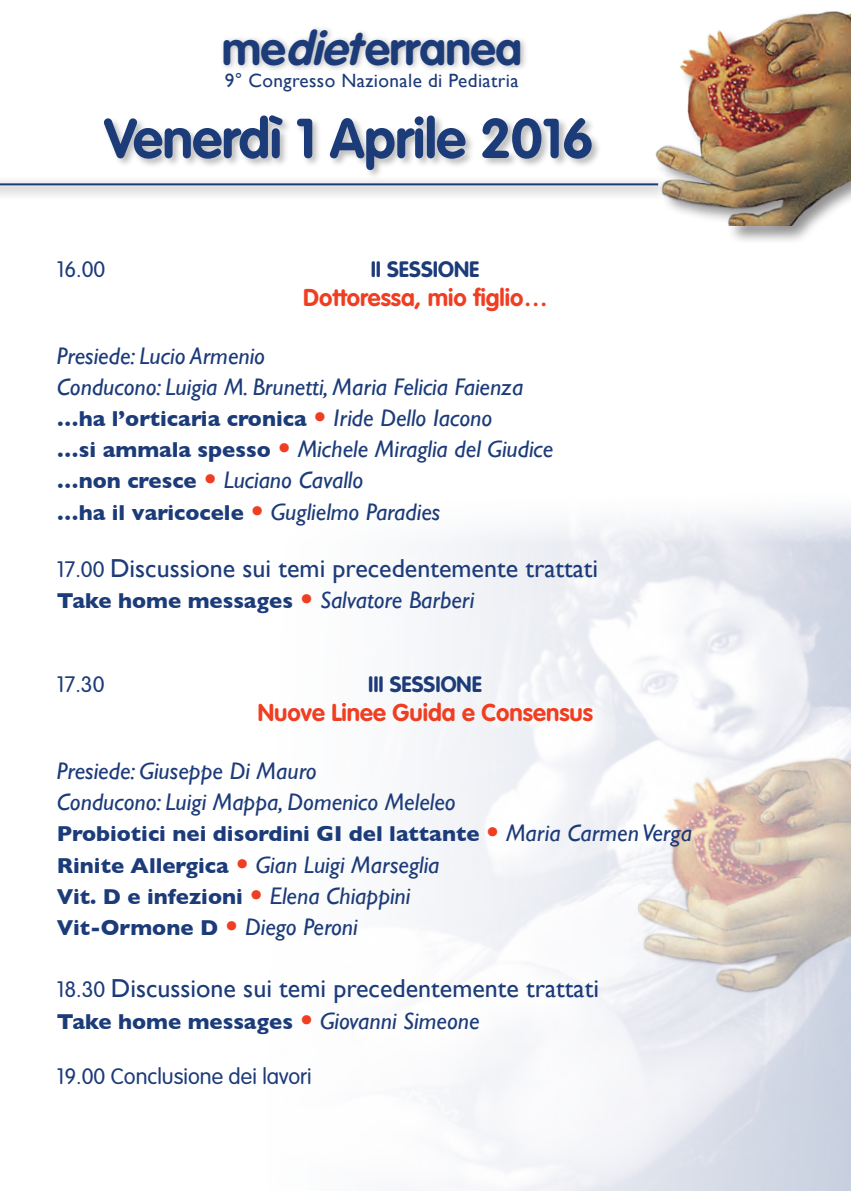
<style>
.page{position:relative;width:851px;height:1191px;background:#fff}
.page>*{position:absolute;margin:0;border:0;box-sizing:border-box;transform-origin:0 0}
.t1{font:700 55.2px "VAG Rounded";letter-spacing:-.01em;color:#1c3b79}
.t2{font:700 46.4px "VAG Rounded";letter-spacing:-.01em;color:#1c3b79}
.t3{font:26px "Gill Sans";color:#1c3b79}
.t4{font:italic 24px "Gill Sans";color:#1c3b79}
.t5{font:700 24px "VAG Rounded";color:#ef3e22}
.t6{font:700 22px "Gill Sans";color:#1c3b79}
.t7{font:300 22px "VAG Rounded";color:#1c3b79}
.t8{font:700 22px "VAG Rounded";color:#1c3b79}
.t9{font:19.2px "Gill Sans";letter-spacing:.02em;color:#1c3b79}
.s1{font-style:italic}
.s2{font-family:"VAG Rounded";font-size:26px;color:#ef3e22}
.s3{font-weight:400;font-style:italic;font-size:24px}
.s4{font-weight:700;font-style:normal;font-size:22px}
.s5{font-family:"VAG Rounded";font-weight:700;font-style:normal;font-size:26px;color:#ef3e22}
.s6{font-family:"VAG Rounded";font-weight:300;font-size:22px}
</style>
<div class="page">
<div style="left:0;top:176px;width:671px;height:24px;background:#231f20;opacity:.85"></div>
<hr style="left:0;top:183px;width:658px;height:2px;background:#1c3b79">
<div style="left:655px;top:8px;width:195px;height:236px;background:#231f20;opacity:.5"></div>
<img style="left:651px;top:8px;width:199px;height:218px">
<div style="left:219px;top:25px;width:309px;height:48px;background:#231f20;opacity:.3"></div>
<div style="left:103px;top:114px;width:498px;height:65px;background:#231f20;opacity:.3"></div>
<img style="left:638px;top:744px;width:212px;height:269px">
<p class="t2" style="left:222px;top:21px;width:302px">me<span class="s1">diet</span>erranea</p>
<p class="t9" style="left:225px;top:69px;width:295px">9° Congresso Nazionale di Pediatria</p>
<p class="t1" style="left:104px;top:106px;width:491px">Venerdì 1 Aprile 2016</p>
<p class="t7" style="left:57px;top:257px;width:50px">16.00</p>
<p class="t8" style="left:370px;top:256px;width:110px">II SESSIONE</p>
<p class="t5" style="left:303px;top:283px;width:246px">Dottoressa, mio figlio…</p>
<p class="t4" style="left:57px;top:342px;width:210px">Presiede: Lucio Armenio</p>
<p class="t4" style="left:57px;top:373px;width:468px">Conducono: Luigia M. Brunetti, Maria Felicia Faienza</p>
<p class="t6" style="left:57px;top:401px;width:437px">…ha l’orticaria cronica <span class="s2">•</span> <span class="s3">Iride Dello Iacono</span></p>
<p class="t4" style="left:57px;top:435px;width:498px"><span class="s4">…si ammala spesso</span> <span class="s5">•</span> Michele Miraglia del Giudice</p>
<p class="t4" style="left:57px;top:466px;width:308px"><span class="s4">…non cresce</span> <span class="s5">•</span> Luciano Cavallo</p>
<p class="t4" style="left:57px;top:498px;width:385px"><span class="s4">…ha il varicocele</span> <span class="s5">•</span> Guglielmo Paradies</p>
<p class="t3" style="left:57px;top:553px;width:543px"><span class="s6">17.00</span> Discussione sui temi precedentemente trattati</p>
<p class="t6" style="left:57px;top:583px;width:419px">Take home messages <span class="s2">•</span> <span class="s3">Salvatore Barberi</span></p>
<p class="t7" style="left:57px;top:672px;width:49px">17.30</p>
<p class="t8" style="left:368px;top:672px;width:115px">III SESSIONE</p>
<p class="t5" style="left:258px;top:698px;width:337px">Nuove Linee Guida e Consensus</p>
<p class="t4" style="left:57px;top:757px;width:261px">Presiede: Giuseppe Di Mauro</p>
<p class="t4" style="left:57px;top:788px;width:400px">Conducono: Luigi Mappa, Domenico Meleleo</p>
<p class="t6" style="left:57px;top:816px;width:636px">Probiotici nei disordini GI del lattante <span class="s2">•</span> <span class="s3">Maria Carmen Verga</span></p>
<p class="t4" style="left:57px;top:850px;width:384px"><span class="s4">Rinite Allergica</span> <span class="s5">•</span> Gian Luigi Marseglia</p>
<p class="t6" style="left:57px;top:878px;width:355px">Vit. D e infezioni <span class="s2">•</span> <span class="s3">Elena Chiappini</span></p>
<p class="t6" style="left:57px;top:910px;width:302px">Vit-Ormone D <span class="s2">•</span> <span class="s3">Diego Peroni</span></p>
<p class="t3" style="left:57px;top:973px;width:543px"><span class="s6">18.30</span> Discussione sui temi precedentemente trattati</p>
<p class="t6" style="left:57px;top:1003px;width:424px">Take home messages <span class="s2">•</span> <span class="s3">Giovanni Simeone</span></p>
<p class="t7" style="left:57px;top:1063px;width:256px">19.00 Conclusione dei lavori</p>
</div>
